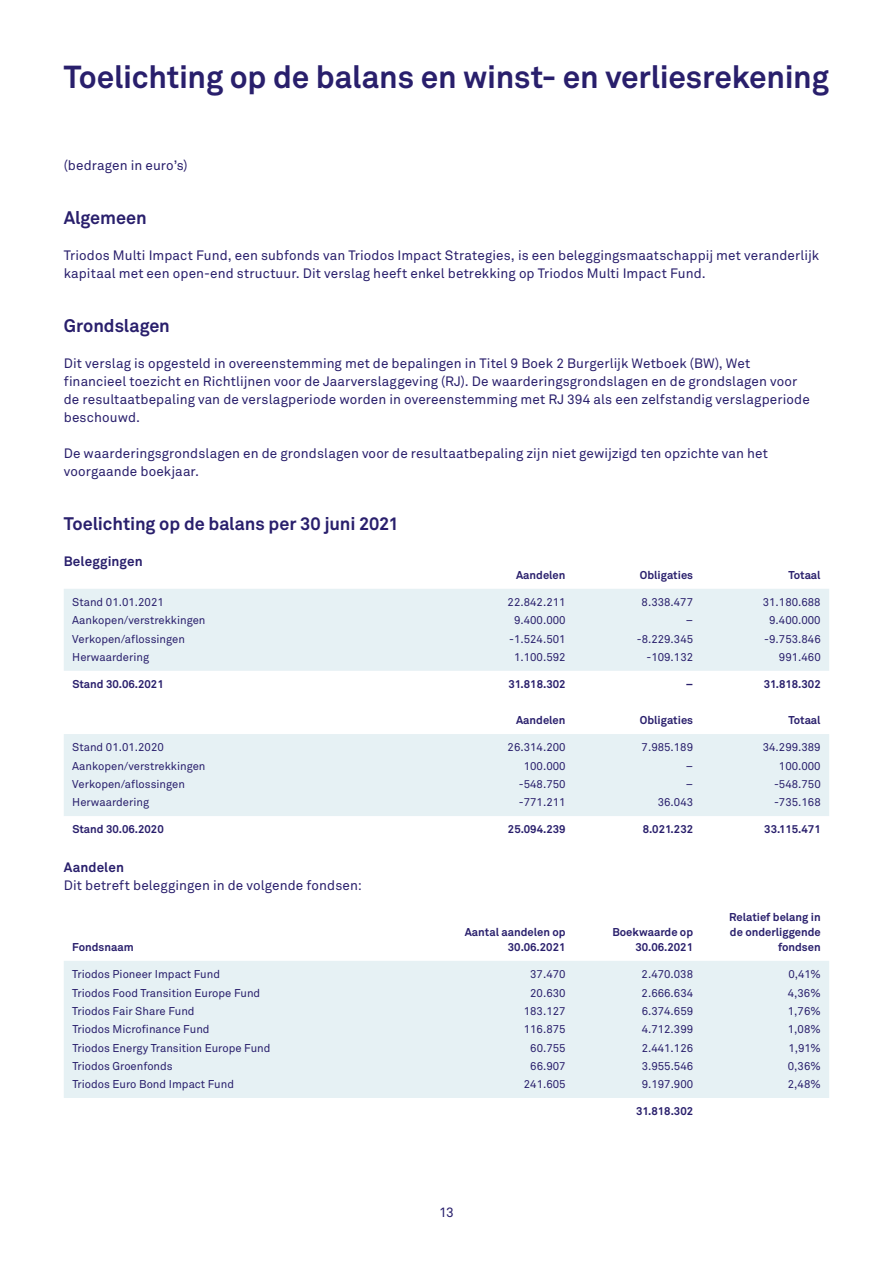
<style>
.page{position:relative;width:893px;height:1263px;background:#fff}
.page>*{position:absolute;margin:0;border:0;box-sizing:border-box;transform-origin:0 0}
.t1{font:700 31.5px "Akkurat Pro";letter-spacing:-.005em;color:#291f6c}
.t2{font:700 18px "Akkurat Pro";letter-spacing:-.005em;color:#291f6c}
.t3{font:13.5px/18px "Akkurat Pro";letter-spacing:.01em;color:#291f6c}
.t4{font:700 13.5px "Akkurat Pro";letter-spacing:.01em;color:#291f6c}
.t5{font:11.25px "Akkurat Pro";color:#291f6c}
.t6{font:700 11.25px/15px "Akkurat Pro";color:#291f6c;text-align:right}
</style>
<div class="page">
<div style="left:64px;top:589px;width:765px;height:82px;background:#e6f1f4"></div>
<div style="left:64px;top:734px;width:765px;height:82px;background:#e6f1f4"></div>
<div style="left:64px;top:961px;width:765px;height:137px;background:#e6f1f4"></div>
<h1 class="t1" style="left:64px;top:58px;width:767px">Toelichting op de balans en winst- en verliesrekening</h1>
<p class="t3" style="left:64px;top:156px;width:125px">(bedragen in euro’s)</p>
<h2 class="t2" style="left:64px;top:207px;width:84px">Algemeen</h2>
<p class="t3" style="left:64px;top:246px;width:757px">Triodos Multi Impact Fund, een subfonds van Triodos Impact Strategies, is een beleggingsmaatschappij met veranderlijk kapitaal met een open-end structuur. Dit verslag heeft enkel betrekking op Triodos Multi Impact Fund.</p>
<h2 class="t2" style="left:64px;top:315px;width:108px">Grondslagen</h2>
<p class="t3" style="left:64px;top:354px;width:748px">Dit verslag is opgesteld in overeenstemming met de bepalingen in Titel 9 Boek 2 Burgerlijk Wetboek (BW), Wet financieel toezicht en Richtlijnen voor de Jaarverslaggeving (RJ). De waarderingsgrondslagen en de grondslagen voor de resultaatbepaling van de verslagperiode worden in overeenstemming met RJ 394 als een zelfstandig verslagperiode beschouwd.</p>
<p class="t3" style="left:64px;top:444px;width:706px">De waarderingsgrondslagen en de grondslagen voor de resultaatbepaling zijn niet gewijzigd ten opzichte van het voorgaande boekjaar.</p>
<h2 class="t2" style="left:64px;top:513px;width:337px">Toelichting op de balans per 30 juni 2021</h2>
<p class="t4" style="left:64px;top:553px;width:80px">Beleggingen</p>
<p class="t6" style="left:516px;top:568px;width:51px">Aandelen</p>
<p class="t6" style="left:640px;top:568px;width:55px">Obligaties</p>
<p class="t6" style="left:788px;top:568px;width:34px">Totaal</p>
<p class="t5" style="left:72px;top:596px;width:93px">Stand 01.01.2021</p>
<p class="t5" style="left:508px;top:596px;width:59px">22.842.211</p>
<p class="t5" style="left:642px;top:596px;width:53px">8.338.477</p>
<p class="t5" style="left:763px;top:596px;width:59px">31.180.688</p>
<p class="t5" style="left:72px;top:614px;width:135px">Aankopen/verstrekkingen</p>
<p class="t5" style="left:514px;top:614px;width:53px">9.400.000</p>
<p class="t5" style="left:686px;top:614px;width:9px">–</p>
<p class="t5" style="left:769px;top:614px;width:53px">9.400.000</p>
<p class="t5" style="left:72px;top:632px;width:114px">Verkopen/aflossingen</p>
<p class="t5" style="left:509px;top:632px;width:58px">-1.524.501</p>
<p class="t5" style="left:637px;top:632px;width:58px">-8.229.345</p>
<p class="t5" style="left:764px;top:632px;width:58px">-9.753.846</p>
<p class="t5" style="left:72px;top:651px;width:78px">Herwaardering</p>
<p class="t5" style="left:514px;top:651px;width:53px">1.100.592</p>
<p class="t5" style="left:646px;top:651px;width:48px">-109.132</p>
<p class="t5" style="left:779px;top:651px;width:43px">991.460</p>
<p class="t6" style="left:72px;top:677px;width:93px">Stand 30.06.2021</p>
<p class="t6" style="left:509px;top:677px;width:59px">31.818.302</p>
<p class="t6" style="left:686px;top:677px;width:9px">–</p>
<p class="t6" style="left:764px;top:677px;width:59px">31.818.302</p>
<p class="t6" style="left:516px;top:713px;width:51px">Aandelen</p>
<p class="t6" style="left:640px;top:713px;width:55px">Obligaties</p>
<p class="t6" style="left:788px;top:713px;width:34px">Totaal</p>
<p class="t5" style="left:72px;top:741px;width:93px">Stand 01.01.2020</p>
<p class="t5" style="left:508px;top:741px;width:59px">26.314.200</p>
<p class="t5" style="left:642px;top:741px;width:53px">7.985.189</p>
<p class="t5" style="left:763px;top:741px;width:59px">34.299.389</p>
<p class="t5" style="left:72px;top:759px;width:135px">Aankopen/verstrekkingen</p>
<p class="t5" style="left:524px;top:759px;width:43px">100.000</p>
<p class="t5" style="left:686px;top:759px;width:9px">–</p>
<p class="t5" style="left:779px;top:759px;width:43px">100.000</p>
<p class="t5" style="left:72px;top:778px;width:114px">Verkopen/aflossingen</p>
<p class="t5" style="left:519px;top:778px;width:48px">-548.750</p>
<p class="t5" style="left:686px;top:778px;width:9px">–</p>
<p class="t5" style="left:774px;top:778px;width:48px">-548.750</p>
<p class="t5" style="left:72px;top:796px;width:78px">Herwaardering</p>
<p class="t5" style="left:519px;top:796px;width:48px">-771.211</p>
<p class="t5" style="left:658px;top:796px;width:37px">36.043</p>
<p class="t5" style="left:774px;top:796px;width:48px">-735.168</p>
<p class="t6" style="left:72px;top:822px;width:93px">Stand 30.06.2020</p>
<p class="t6" style="left:508px;top:822px;width:59px">25.094.239</p>
<p class="t6" style="left:643px;top:822px;width:52px">8.021.232</p>
<p class="t6" style="left:764px;top:822px;width:58px">33.115.471</p>
<p class="t4" style="left:64px;top:859px;width:62px">Aandelen</p>
<p class="t3" style="left:64px;top:876px;width:299px">Dit betreft beleggingen in de volgende fondsen:</p>
<p class="t6" style="left:72px;top:940px;width:63px">Fondsnaam</p>
<p class="t6" style="left:465px;top:925px;width:102px">Aantal aandelen op<br>30.06.2021</p>
<p class="t6" style="left:612px;top:925px;width:82px">Boekwaarde op<br>30.06.2021</p>
<p class="t6" style="left:729px;top:910px;width:93px">Relatief belang in de onderliggende fondsen</p>
<p class="t5" style="left:72px;top:968px;width:149px">Triodos Pioneer Impact Fund</p>
<p class="t5" style="left:530px;top:968px;width:37px">37.470</p>
<p class="t5" style="left:642px;top:968px;width:53px">2.470.038</p>
<p class="t5" style="left:788px;top:968px;width:34px">0,41%</p>
<p class="t5" style="left:72px;top:986px;width:190px">Triodos Food Transition Europe Fund</p>
<p class="t5" style="left:530px;top:986px;width:37px">20.630</p>
<p class="t5" style="left:642px;top:986px;width:53px">2.666.634</p>
<p class="t5" style="left:788px;top:986px;width:34px">4,36%</p>
<p class="t5" style="left:72px;top:1004px;width:124px">Triodos Fair Share Fund</p>
<p class="t5" style="left:524px;top:1004px;width:43px">183.127</p>
<p class="t5" style="left:642px;top:1004px;width:53px">6.374.659</p>
<p class="t5" style="left:788px;top:1004px;width:34px">1,76%</p>
<p class="t5" style="left:72px;top:1023px;width:139px">Triodos Microfinance Fund</p>
<p class="t5" style="left:524px;top:1023px;width:43px">116.875</p>
<p class="t5" style="left:642px;top:1023px;width:53px">4.712.399</p>
<p class="t5" style="left:788px;top:1023px;width:34px">1,08%</p>
<p class="t5" style="left:72px;top:1041px;width:200px">Triodos Energy Transition Europe Fund</p>
<p class="t5" style="left:530px;top:1041px;width:37px">60.755</p>
<p class="t5" style="left:642px;top:1041px;width:53px">2.441.126</p>
<p class="t5" style="left:788px;top:1041px;width:34px">1,91%</p>
<p class="t5" style="left:72px;top:1059px;width:102px">Triodos Groenfonds</p>
<p class="t5" style="left:530px;top:1059px;width:37px">66.907</p>
<p class="t5" style="left:642px;top:1059px;width:53px">3.955.546</p>
<p class="t5" style="left:788px;top:1059px;width:34px">0,36%</p>
<p class="t5" style="left:72px;top:1078px;width:163px">Triodos Euro Bond Impact Fund</p>
<p class="t5" style="left:524px;top:1078px;width:43px">241.605</p>
<p class="t5" style="left:642px;top:1078px;width:53px">9.197.900</p>
<p class="t5" style="left:788px;top:1078px;width:34px">2,48%</p>
<p class="t6" style="left:636px;top:1104px;width:59px">31.818.302</p>
<p class="t3" style="left:439px;top:1203px;width:16px">13</p>
</div>
